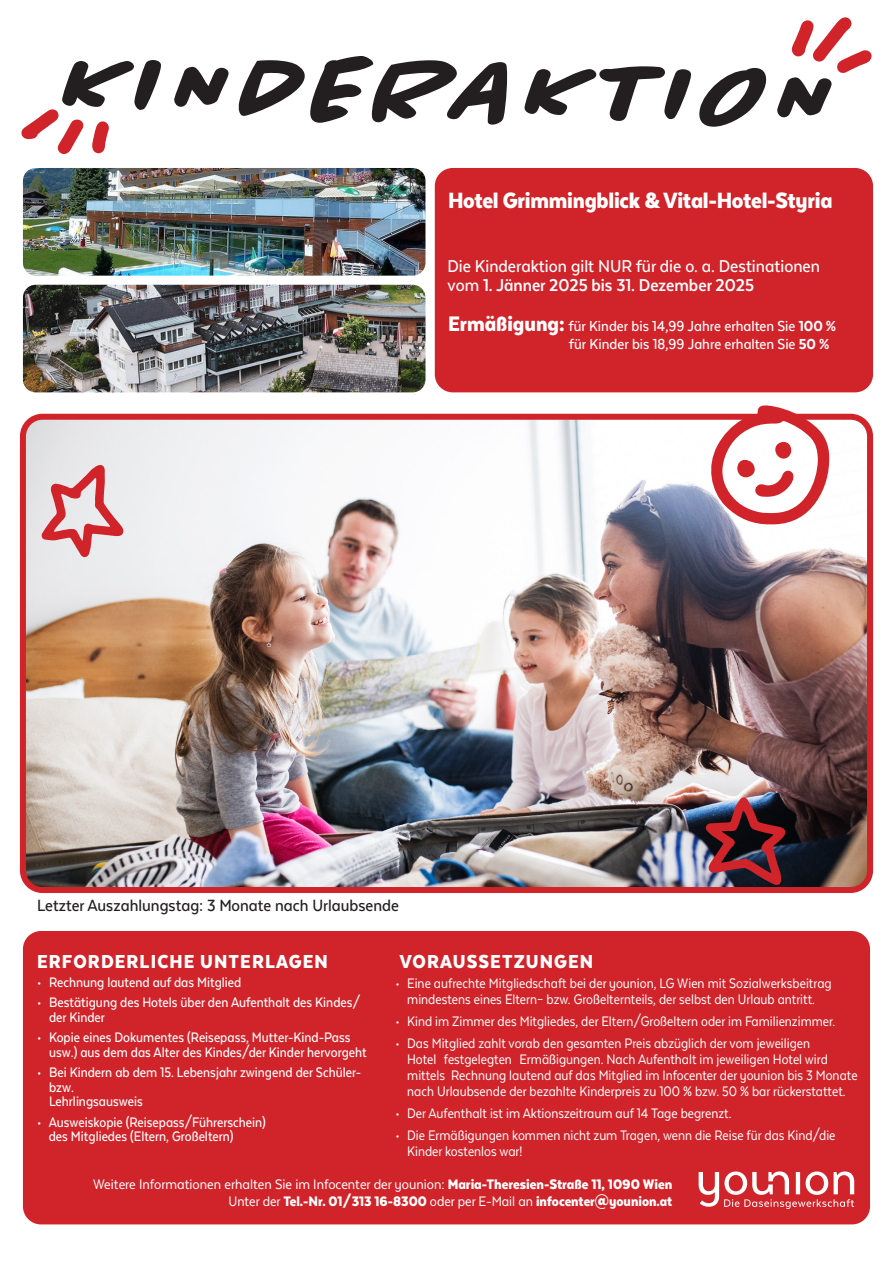
<style>
.page{position:relative;width:893px;height:1263px;background:#fff}
.page>*{position:absolute;margin:0;border:0;box-sizing:border-box;transform-origin:0 0}
.t1{font:italic 700 100.35px "Chantal";color:#231f20}
.t2{font:900 25.5px "Texta Narrow Alt";letter-spacing:-.01em;color:#fff}
.t3{font:900 21.6px "Texta Narrow Alt";letter-spacing:.05em;color:#fff}
.t4{font:500 19.8px/18.5px "Texta Narrow Alt";color:#fff}
.t5{font:500 18.75px "Texta Narrow Alt";color:#231f20}
.t6{font:500 16.8px/18px "Texta Narrow Alt";color:#fff}
.t7{font:15.9px/15.9px "Texta Narrow Alt";color:#fff;scale:.95 1}
.t8{font:500 15.9px/14.4px "Texta Narrow Alt";color:#fff;scale:.95 1}
.t9{font:15.9px/16.6px "Texta Narrow Alt";color:#fff;text-align:right}
.s1{font-weight:700}
.s2{font-weight:900;font-size:24.15px}
.s3{font-weight:800}
.s4{font-weight:900}
</style>
<div class="page">
<div style="left:435px;top:168px;width:438px;height:224px;background:#d1232a;border-radius:18px"></div>
<div style="left:23px;top:931px;width:847px;height:293px;background:#d1232a;border-radius:18px"></div>
<img style="left:27px;top:421px;width:839px;height:465px">
<div style="left:20px;top:414px;width:853px;height:479px;border:6px solid #d1232a;border-radius:20px"></div>
<img style="left:23px;top:285px;width:402px;height:107px">
<svg style="left:792px;top:17px;width:80px;height:56px"></svg>
<svg style="left:21px;top:109px;width:63px;height:45px"></svg>
<svg style="left:92px;top:121px;width:17px;height:32px"></svg>
<svg style="left:699px;top:1171px;width:155px;height:38px"></svg>
<svg style="left:41px;top:464px;width:83px;height:93px;background:#e1acaf"></svg>
<svg style="left:706px;top:405px;width:123px;height:120px"></svg>
<div style="left:737px;top:460px;width:18px;height:17px;background:#d1232a;border-radius:8px"></div>
<div style="left:775px;top:442px;width:16px;height:17px;background:#d1232a;border-radius:8px"></div>
<img style="left:705px;top:796px;width:81px;height:90px">
<img style="left:23px;top:168px;width:402px;height:108px">
<h1 class="t1" style="left:62px;top:22px;width:773px;rotate:1deg">KINDERAKTION</h1>
<h2 class="t2" style="left:448px;top:187px;width:386px">Hotel Grimmingblick &amp; Vital-Hotel-Styria</h2>
<p class="t4" style="left:448px;top:257px;width:374px">Die Kinderaktion gilt NUR für die o. a. Destinationen vom <span class="s1">1. Jänner 2025 bis 31. Dezember 2025</span></p>
<p class="t6" style="left:569px;top:317px;width:269px;text-indent:-121px"><span class="s2">Ermäßigung:</span> für Kinder bis 14,99 Jahre erhalten Sie <span class="s3">100 % </span>für Kinder bis 18,99 Jahre erhalten Sie <span class="s3">50 %</span></p>
<p class="t5" style="left:37px;top:896px;width:363px">Letzter Auszahlungstag: 3 Monate nach Urlaubsende</p>
<h3 class="t3" style="left:400px;top:950px;width:195px">VORAUSSETZUNGEN</h3>
<p class="t7" style="left:395px;top:975px;width:461px;text-align:center">• Eine aufrechte Mitgliedschaft bei der younion, LG Wien mit Sozialwerksbeitrag mindestens eines Eltern– bzw. Großelternteils, der selbst den Urlaub antritt.</p>
<p class="t7" style="left:395px;top:1013px;width:465px">• Kind im Zimmer des Mitgliedes, der Eltern/Großeltern oder im Familienzimmer.</p>
<p class="t7" style="left:407px;top:1035px;width:476px;text-indent:-12px">• Das Mitglied zahlt vorab den gesamten Preis abzüglich der vom jeweiligen<br>Hotel festgelegten Ermäßigungen. Nach Aufenthalt im jeweiligen Hotel wird mittels Rechnung lautend auf das Mitglied im Infocenter der younion bis 3 Monate nach Urlaubsende der bezahlte Kinderpreis zu 100 % bzw. 50 % bar rückerstattet.</p>
<p class="t7" style="left:395px;top:1105px;width:355px">• Der Aufenthalt ist im Aktionszeitraum auf 14 Tage begrenzt.</p>
<p class="t7" style="left:407px;top:1127px;width:452px;text-indent:-12px">• Die Ermäßigungen kommen nicht zum Tragen, wenn die Reise für das Kind/die<br>Kinder kostenlos war!</p>
<h3 class="t3" style="left:37px;top:950px;width:292px">ERFORDERLICHE UNTERLAGEN</h3>
<p class="t8" style="left:37px;top:974px;width:216px">• Rechnung lautend auf das Mitglied</p>
<p class="t8" style="left:49px;top:995px;width:329px;text-indent:-12px">• Bestätigung des Hotels über den Aufenthalt des Kindes/ der Kinder</p>
<p class="t8" style="left:49px;top:1030px;width:336px;text-indent:-12px">• Kopie eines Dokumentes (Reisepass, Mutter-Kind-Pass usw.) aus dem das Alter des Kindes/der Kinder hervorgeht</p>
<p class="t8" style="left:49px;top:1065px;width:330px;text-indent:-12px">• Bei Kindern ab dem 15. Lebensjahr zwingend der Schüler&shy;bzw.<br>Lehrlingsausweis</p>
<p class="t8" style="left:49px;top:1115px;width:230px;text-indent:-12px">• Ausweiskopie (Reisepass/Führerschein) des Mitgliedes (Eltern, Großeltern)</p>
<p class="t9" style="left:93px;top:1176px;width:581px">Weitere Informationen erhalten Sie im Infocenter der younion: <span class="s4">Maria-Theresien-Straße 11, 1090 Wien<br></span>Unter der <span class="s4">Tel.-Nr. 01/313 16-8300</span> oder per E-Mail an <span class="s4">infocenter@younion.at</span></p>
</div>
